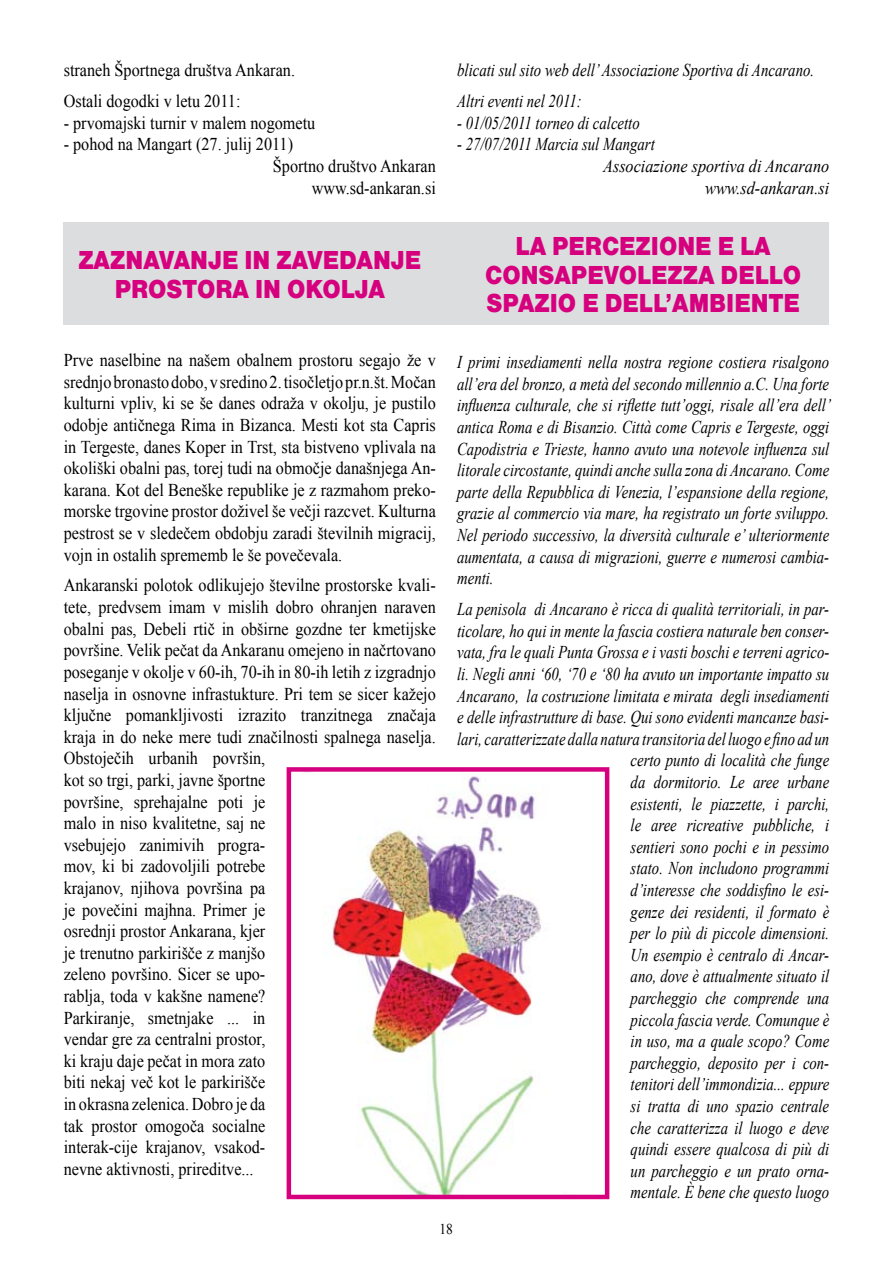
<style>
.page{position:relative;width:893px;height:1263px;background:#fff}
.page>*{position:absolute;margin:0;border:0;box-sizing:border-box;transform-origin:0 0}
.t1{font:27px/28.5px "Nimbus San DEE Blac";color:#d6007f;text-align:center;scale:.9 1}
.t2{font:italic 18px/21.6px "Times New Roman";color:#000;text-align:justify;scale:.82 1}
.t3{font:18px/21.6px "Times New Roman";color:#000;scale:.9 1}
.t4{font:italic 18px "Times New Roman";color:#000;scale:.9 1}
.t5{font:15px "Times New Roman";color:#000;scale:.9 1}
</style>
<div class="page">
<div style="left:64px;top:223px;width:765px;height:102px;background:#dcddde"></div>
<img style="left:304px;top:772px;width:237px;height:422px">
<div style="left:287px;top:767px;width:322px;height:432px;border:4px solid #d6007f"></div>
<p class="t3" style="left:64px;top:55px;width:258px;line-height:30.9px">straneh Športnega društva Ankaran.<br>Ostali dogodki v letu 2011:</p>
<p class="t3" style="left:64px;top:112px;width:281px">- prvomajski turnir v malem nogometu</p>
<p class="t3" style="left:64px;top:133px;width:256px">- pohod na Mangart (27. julij 2011)</p>
<p class="t3" style="left:273px;top:155px;width:182px">Športno društvo Ankaran</p>
<p class="t3" style="left:312px;top:177px;width:139px">www.sd-ankaran.si</p>
<h1 class="t1" style="left:78px;top:246px;width:382px">ZAZNAVANJE IN ZAVEDANJE<br>PROSTORA IN OKOLJA</h1>
<p class="t3" style="left:64px;top:349px;width:415px;text-align:justify">Prve naselbine na našem obalnem prostoru segajo že v srednjo bronasto dobo, v sredino 2. tisočletjo pr.n.št. Močan kulturni vpliv, ki se še danes odraža v okolju, je pustilo odobje antičnega Rima in Bizanca. Mesti kot sta Capris in Tergeste, danes Koper in Trst, sta bistveno vplivala na okoliški obalni pas, torej tudi na območje današnjega An&shy;karana. Kot del Beneške republike je z razmahom preko&shy;morske trgovine prostor doživel še večji razcvet. Kulturna pestrost se v sledečem obdobju zaradi številnih migracij, vojn in ostalih sprememb le še povečevala.</p>
<p class="t3" style="left:64px;top:574px;width:415px">Ankaranski polotok odlikujejo številne prostorske kvali&shy;tete, predvsem imam v mislih dobro ohranjen naraven obalni pas, Debeli rtič in obširne gozdne ter kmetijske površine. Velik pečat da Ankaranu omejeno in načrtovano poseganje v okolje v 60-ih, 70-ih in 80-ih letih z izgradnjo naselja in osnovne infrastukture. Pri tem se sicer kažejo ključne pomankljivosti izrazito tranzitnega značaja kraja in do neke mere tudi značilnosti spalnega naselja.<br>Obstoječih urbanih površin,<br>kot so trgi, parki, javne športne<br>površine, sprehajalne poti je<br>malo in niso kvalitetne, saj ne<br>vsebujejo zanimivih progra-<br>mov, ki bi zadovoljili potrebe<br>krajanov, njihova površina pa<br>je povečini majhna. Primer je<br>osrednji prostor Ankarana, kjer<br>je trenutno parkirišče z manjšo<br>zeleno površino. Sicer se upo-<br>rablja, toda v kakšne namene?<br>Parkiranje, smetnjake ... in<br>vendar gre za centralni prostor,<br>ki kraju daje pečat in mora zato<br>biti nekaj več kot le parkirišče<br>in okrasna zelenica. Dobro je da<br>tak prostor omogoča socialne<br>interak-cije krajanov, vsakod-<br>nevne aktivnosti, prireditve...</p>
<p class="t2" style="left:457px;top:54px;width:437px;line-height:30.9px">blicati sul sito web dell’ Associazione Sportiva di Ancarano.<br>Altri eventi nel 2011:</p>
<p class="t2" style="left:457px;top:112px;width:224px">- 01/05/2011 torneo di calcetto</p>
<p class="t2" style="left:457px;top:133px;width:243px">- 27/07/2011 Marcia sul Mangart</p>
<p class="t4" style="left:603px;top:154px;width:253px">Associazione sportiva di Ancarano</p>
<p class="t4" style="left:705px;top:175px;width:139px">www.sd-ankaran.si</p>
<h1 class="t1" style="left:485px;top:232px;width:353px">LA PERCEZIONE E LA<br>CONSAPEVOLEZZA DELLO<br>SPAZIO E DELL’AMBIENTE</h1>
<p class="t2" style="left:457px;top:351px;width:457px">I primi insediamenti nella nostra regione costiera risalgono all’era del bronzo, a metà del secondo millennio a.C. Una forte influenza culturale, che si riflette tutt’oggi, risale all’era dell’ antica Roma e di Bisanzio. Città come Capris e Tergeste, oggi Capodistria e Trieste, hanno avuto una notevole influenza sul litorale circostante, quindi anche sulla zona di Ancarano. Come parte della Repubblica di Venezia, l’espansione della regione, grazie al commercio via mare, ha registrato un forte sviluppo.<br>Nel periodo successivo, la diversità culturale e’ ulteriormente aumentata, a causa di migrazioni, guerre e numerosi cambia&shy;menti.</p>
<p class="t2" style="left:457px;top:598px;width:455px;text-align:right">La penisola di Ancarano è ricca di qualità territoriali, in par&shy;ticolare, ho qui in mente la fascia costiera naturale ben conser&shy;vata, fra le quali Punta Grossa e i vasti boschi e terreni agrico&shy;li. Negli anni ‘60, ‘70 e ‘80 ha avuto un importante impatto su Ancarano, la costruzione limitata e mirata degli insediamenti e delle infrastrutture di base. Qui sono evidenti mancanze basi&shy;lari, caratterizzate dalla natura transitoria del luogo e fino ad un certo punto di località che funge<br>da dormitorio. Le aree urbane<br>esistenti, le piazzette, i parchi,<br>le aree ricreative pubbliche, i<br>sentieri sono pochi e in pessimo<br>stato. Non includono programmi<br>d’interesse che soddisfino le esi-<br>genze dei residenti, il formato è<br>per lo più di piccole dimensioni.<br>Un esempio è centralo di Ancar-<br>ano, dove è attualmente situato il<br>parcheggio che comprende una<br>piccola fascia verde. Comunque è<br>in uso, ma a quale scopo? Come<br>parcheggio, deposito per i con-<br>tenitori dell’immondizia... eppure<br>si tratta di uno spazio centrale<br>che caratterizza il luogo e deve<br>quindi essere qualcosa di più di<br>un parcheggio e un prato orna-<br>mentale. È bene che questo luogo</p>
<p class="t5" style="left:439px;top:1219px;width:16px">18</p>
</div>
